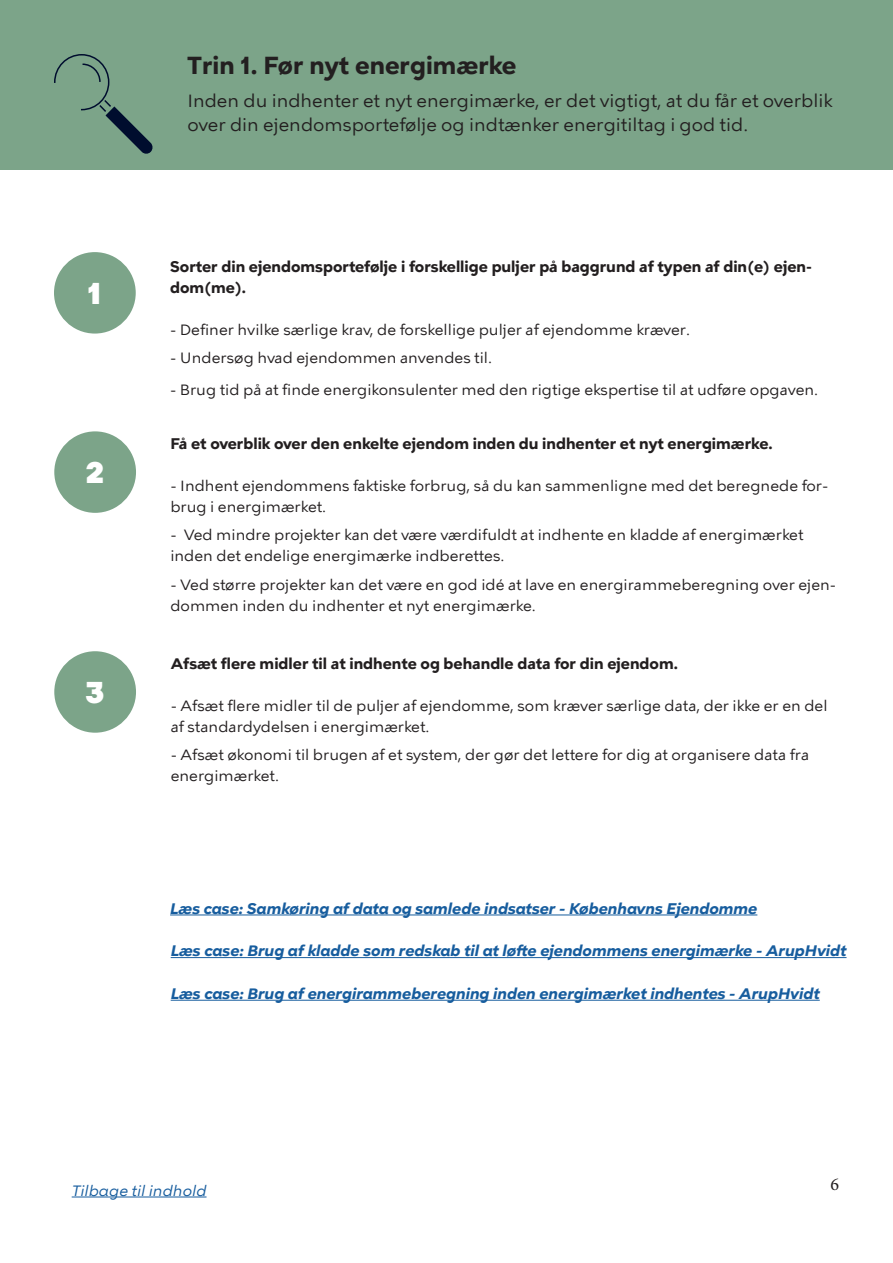
<style>
.page{position:relative;width:893px;height:1263px;background:#fff}
.page>*{position:absolute;margin:0;border:0;box-sizing:border-box;transform-origin:0 0}
.t1{font:900 30px "KBH";color:#fff}
.t2{font:700 24px "KBH Tekst";color:#231f20}
.t3{font:18px/24px "KBH Tekst";color:#231f20}
.t4{font:18px "Minion Pro";color:#231f20}
.t5{font:15px/21px "KBH Tekst";color:#231f20}
.t6{font:15px "KBH Tekst Bold 2";color:#231f20}
.t7{font:italic 700 15px "KBH Tekst";color:#175d9e}
.t8{font:15px "KBH Tekst Bold Italic 2";color:#175d9e}
.t9{font:italic 15px "KBH Tekst";color:#175d9e}
.t10{font:700 15px "KBH Tekst";color:#231f20}
.s1{font-family:"KBH Tekst";font-weight:700}
.s2{font-family:"KBH Tekst 2"}
</style>
<div class="page">
<div style="left:0;top:0;width:893px;height:170px;background:#7ca489"></div>
<div style="left:54px;top:252px;width:82px;height:82px;background:#7ca489;border-radius:50%"></div>
<div style="left:54px;top:431px;width:82px;height:82px;background:#7ca489;border-radius:50%"></div>
<div style="left:54px;top:651px;width:82px;height:82px;background:#7ca489;border-radius:50%"></div>
<svg style="left:54px;top:54px;width:99px;height:99px"></svg>
<hr style="left:72px;top:1196px;width:135px;height:1px;background:#175d9e">
<hr style="left:170px;top:914px;width:587px;height:1px;background:#175d9e">
<hr style="left:171px;top:957px;width:675px;height:1px;background:#175d9e">
<hr style="left:171px;top:1000px;width:649px;height:1px;background:#175d9e">
<h2 class="t2" style="left:187px;top:51px;width:331px">Trin 1. Før nyt energimærke</h2>
<p class="t3" style="left:187px;top:88px;width:647px">Inden du indhenter et nyt energimærke, er det vigtigt, at du får et overblik over din ejendomsportefølje og indtænker energitiltag i god tid.</p>
<p class="t1" style="left:88px;top:276px;width:14px">1</p>
<p class="t1" style="left:85px;top:455px;width:21px">2</p>
<p class="t1" style="left:85px;top:675px;width:21px">3</p>
<p class="t6" style="left:170px;top:257px;width:643px">Sorter din ejendomsportefølje i forskellige puljer på baggrund af typen af din(e) ejen<span class="s1">-</span></p>
<p class="t10" style="left:170px;top:278px;width:78px">dom(me).</p>
<p class="t5" style="left:170px;top:319px;width:522px">- Definer hvilke særlige krav, de forskellige puljer af ejendomme kræver.</p>
<p class="t5" style="left:170px;top:347px;width:324px">- Undersøg hvad ejendommen anvendes til.</p>
<p class="t5" style="left:170px;top:379px;width:650px">- Brug tid på at finde energikonsulenter med den rigtige ekspertise til at udføre opgaven.</p>
<p class="t6" style="left:170px;top:434px;width:604px">Få et overblik over den enkelte ejendom inden du indhenter et nyt energimærke.</p>
<p class="t5" style="left:170px;top:475px;width:660px"><span class="s2">-</span> Indhent ejendommens faktiske forbrug, så du kan sammenligne med det beregnede for<span class="s2">-</span></p>
<p class="t5" style="left:170px;top:496px;width:157px">brug i energimærket.</p>
<p class="t5" style="left:170px;top:524px;width:635px">- Ved mindre projekter kan det være værdifuldt at indhente en kladde af energimærket inden det endelige energimærke indberettes.</p>
<p class="t5" style="left:170px;top:595px;width:367px">dommen inden du indhenter et nyt energimærke.</p>
<p class="t5" style="left:170px;top:574px;width:667px">- Ved større projekter kan det være en god idé at lave en energirammeberegning over ejen<span class="s2">-</span></p>
<p class="t6" style="left:171px;top:654px;width:509px">Afsæt flere midler til at indhente og behandle data for din ejendom.</p>
<p class="t5" style="left:171px;top:695px;width:658px">- Afsæt flere midler til de puljer af ejendomme, som kræver særlige data, der ikke er en del af standardydelsen i energimærket.</p>
<p class="t5" style="left:171px;top:744px;width:640px">- Afsæt økonomi til brugen af et system, der gør det lettere for dig at organisere data fra energimærket.</p>
<p class="t8" style="left:170px;top:899px;width:589px">Læs case: Samkøring af data og samlede indsatser - Københavns Ejendomme</p>
<p class="t7" style="left:171px;top:942px;width:677px">Læs case: Brug af kladde som redskab til at løfte ejendommens energimærke - ArupHvidt</p>
<p class="t7" style="left:171px;top:985px;width:651px">Læs case: Brug af energirammeberegning inden energimærket indhentes - ArupHvidt</p>
<p class="t9" style="left:72px;top:1181px;width:136px">Tilbage til indhold</p>
<p class="t4" style="left:830px;top:1172px;width:10px">6</p>
</div>
